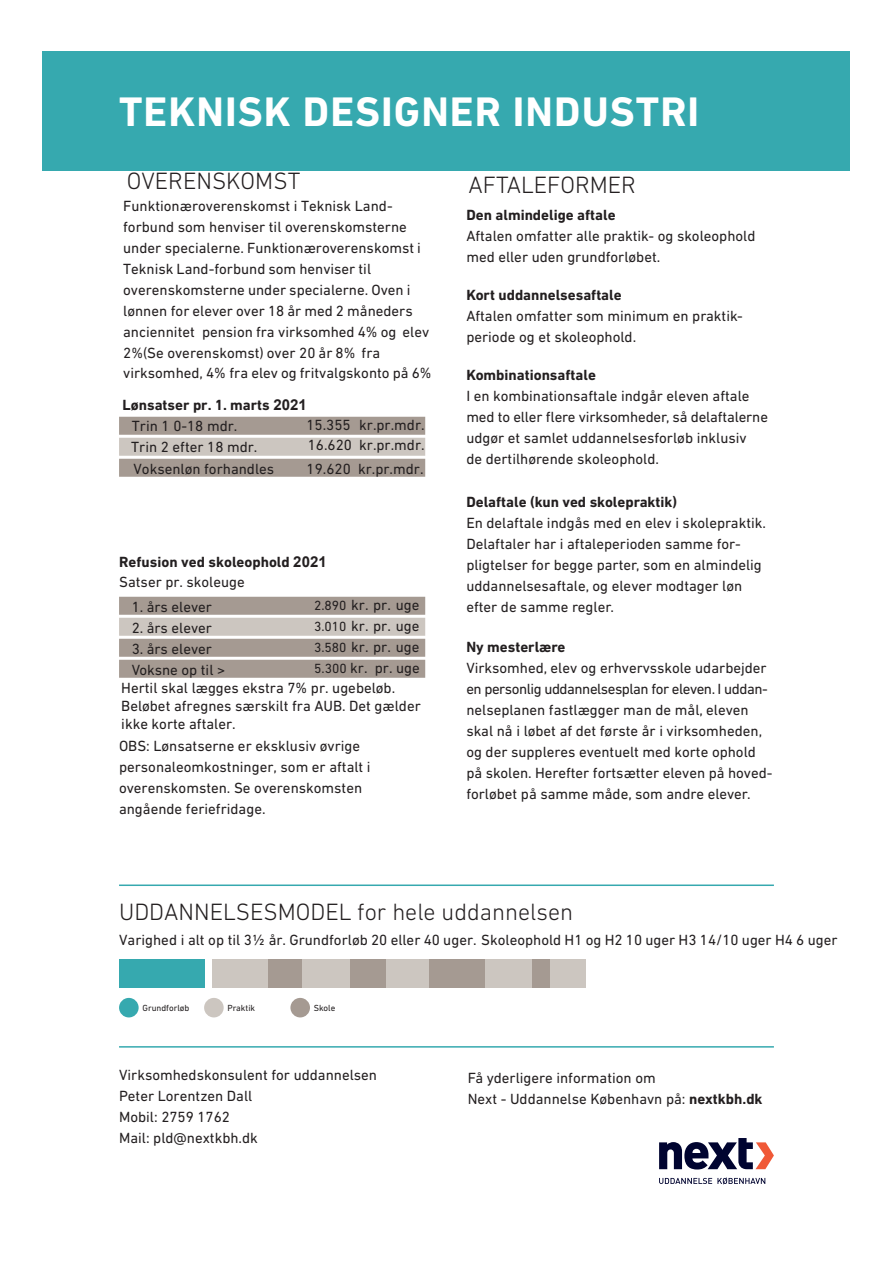
<style>
.page{position:relative;width:893px;height:1263px;background:#fff}
.page>*{position:absolute;margin:0;border:0;box-sizing:border-box;transform-origin:0 0}
.t1{font:700 42px "DIN Next LT Pro";letter-spacing:.025em;color:#fff}
.t2{font:300 24px "DIN Next LT Pro";color:#231f20}
.t3{font:15px/21px "DIN Next LT Pro";color:#231f20}
.t4{font:700 15px/20.5px "DIN Next LT Pro";color:#231f20}
.t5{font:15px/17.7px "DIN Next LT Pro";color:#221e1f}
.t6{font:9px "DIN Next LT Pro";color:#231f20}
.s1{font-family:"Arial"}
.s2{font-weight:400}
.s3{font-size:13.5px}
.s4{font-weight:700}
</style>
<div class="page">
<div style="left:43px;top:51px;width:807px;height:119px;background:#36a9af"></div>
<div style="left:119px;top:417px;width:306px;height:18px;background:#a59a92"></div>
<div style="left:119px;top:438px;width:306px;height:18px;background:#ccc6c0"></div>
<div style="left:119px;top:459px;width:306px;height:18px;background:#a59a92"></div>
<div style="left:119px;top:597px;width:306px;height:18px;background:#a59a92"></div>
<div style="left:119px;top:618px;width:306px;height:18px;background:#ccc6c0"></div>
<div style="left:119px;top:639px;width:306px;height:18px;background:#a59a92"></div>
<div style="left:119px;top:660px;width:306px;height:18px;background:#a59a92"></div>
<div style="left:119px;top:959px;width:85px;height:28px;background:#36a9af"></div>
<div style="left:119px;top:998px;width:20px;height:19px;background:#36a9af;border-radius:50%"></div>
<div style="left:204px;top:998px;width:20px;height:19px;background:#ccc6c0;border-radius:50%"></div>
<div style="left:290px;top:998px;width:20px;height:19px;background:#a59a92;border-radius:50%"></div>
<hr style="left:119px;top:884px;width:655px;height:2px;background:#36a9af">
<hr style="left:119px;top:1046px;width:655px;height:1px;background:#36a9af">
<svg style="left:659px;top:1138px;width:115px;height:31px"></svg>
<svg style="left:659px;top:1177px;width:106px;height:7px"></svg>
<div style="left:213px;top:959px;width:373px;height:28px;background:#ccc6c0"></div>
<div style="left:533px;top:959px;width:17px;height:28px;background:#a59a92"></div>
<div style="left:268px;top:959px;width:34px;height:28px;background:#a59a92"></div>
<div style="left:429px;top:959px;width:56px;height:28px;background:#a59a92"></div>
<div style="left:351px;top:959px;width:35px;height:28px;background:#a59a92"></div>
<h1 class="t1" style="left:119px;top:87px;width:582px">TEKNISK DESIGNER INDUSTRI</h1>
<h2 class="t2" style="left:127px;top:168px;width:175px">OVERENSKOMST</h2>
<p class="t3" style="left:123px;top:195px;width:310px">Funktionæroverenskomst i Teknisk Land&shy;forbund som henviser til overenskomsterne under specialerne. Funktionæroverenskomst i Teknisk Land-forbund som henviser til overenskomsterne under specialerne. Oven i lønnen for elever over 18 år med 2 måneders anciennitet pension fra virksomhed 4% og elev 2%(Se overenskomst) over 20 år 8% fra virksomhed, 4% fra elev og fritvalgskonto på 6%</p>
<p class="t4" style="left:123px;top:394px;width:186px">Lønsatser pr. 1. marts <span class="s1">2021</span></p>
<p class="t3" style="left:131px;top:415px;width:128px">Trin 1 0-18 mdr.<br>Trin 2 efter 18 mdr.</p>
<p class="t3" style="left:306px;top:414px;width:120px">15.355 kr.pr.mdr.<br>16.620 kr.pr.mdr.</p>
<p class="t3" style="left:133px;top:458px;width:142px">Voksenløn forhandles</p>
<p class="t3" style="left:307px;top:458px;width:118px">19.620 kr.pr.mdr.</p>
<p class="t4" style="left:119px;top:551px;width:209px">Refusion ved skoleophold <span class="s1">2021<br></span><span class="s2">Satser pr. skoleuge</span></p>
<p class="t3" style="left:132px;top:596px;width:82px">1. års elever</p>
<p class="t3" style="left:132px;top:617px;width:82px">2. års elever</p>
<p class="t3" style="left:132px;top:638px;width:95px">3. års elever<br>Voksne op til &gt;</p>
<p class="t3" style="left:314px;top:594px;width:107px;text-align:justify"><span class="s3">2.890</span> kr. pr. uge <span class="s3">3.010</span> kr. pr. uge <span class="s3">3.580</span> kr. pr. uge <span class="s3">5.300</span> kr. pr. uge</p>
<p class="t5" style="left:121px;top:679px;width:301px">Hertil skal lægges ekstra 7% pr. ugebeløb.<br>Beløbet afregnes særskilt fra AUB. Det gælder ikke korte aftaler.</p>
<p class="t3" style="left:119px;top:736px;width:253px">OBS: Lønsatserne er eksklusiv øvrige personaleomkostninger, som er aftalt i overenskomsten. Se overenskomsten angående feriefridage.</p>
<h2 class="t2" style="left:468px;top:171px;width:169px">AFTALEFORMER</h2>
<p class="t4" style="left:466px;top:205px;width:151px">Den almindelige aftale</p>
<p class="t3" style="left:466px;top:226px;width:291px">Aftalen omfatter alle praktik- og skoleophold med eller uden grundforløbet.</p>
<p class="t4" style="left:466px;top:285px;width:157px">Kort uddannelsesaftale</p>
<p class="t3" style="left:466px;top:306px;width:278px">Aftalen omfatter som minimum en praktik&shy;periode og et skoleophold.</p>
<p class="t4" style="left:466px;top:365px;width:131px">Kombinationsaftale</p>
<p class="t3" style="left:466px;top:386px;width:303px">I en kombinationsaftale indgår eleven aftale med to eller flere virksomheder, så delaftalerne udgør et samlet uddannelsesforløb inklusiv<br>de dertilhørende skoleophold.</p>
<p class="t4" style="left:466px;top:492px;width:212px">Delaftale (kun ved skolepraktik)</p>
<p class="t3" style="left:466px;top:512px;width:301px">En delaftale indgås med en elev i skolepraktik.<br>Delaftaler har i aftaleperioden samme for&shy;pligtelser for begge parter, som en almindelig uddannelsesaftale, og elever modtager løn efter de samme regler.</p>
<p class="t4" style="left:466px;top:637px;width:101px">Ny mesterlære</p>
<p class="t3" style="left:466px;top:657px;width:308px">Virksomhed, elev og erhvervsskole udarbejder en personlig uddannelsesplan for eleven. I uddan&shy;nelseplanen fastlægger man de mål, eleven skal nå i løbet af det første år i virksomheden, og der suppleres eventuelt med korte ophold på skolen. Herefter fortsætter eleven på hoved&shy;forløbet på samme måde, som andre elever.</p>
<h2 class="t2" style="left:119px;top:898px;width:455px">UDDANNELSESMODEL for hele uddannelsen</h2>
<p class="t3" style="left:119px;top:929px;width:720px">Varighed i alt op til 3½ år. Grundforløb 20 eller 40 uger. Skoleophold H1 og H2 10 uger H3 14/10 uger H4 6 uger</p>
<p class="t6" style="left:142px;top:1003px;width:49px">Grundforløb</p>
<p class="t6" style="left:227px;top:1003px;width:29px">Praktik</p>
<p class="t6" style="left:314px;top:1003px;width:23px">Skole</p>
<p class="t3" style="left:119px;top:1064px;width:259px">Virksomhedskonsulent for uddannelsen<br>Peter Lorentzen Dall<br>Mobil: 2759 1762<br>Mail: pld@nextkbh.dk</p>
<p class="t3" style="left:468px;top:1067px;width:296px">Få yderligere information om<br>Next - Uddannelse København på: <span class="s4">nextkbh.dk</span></p>
</div>
